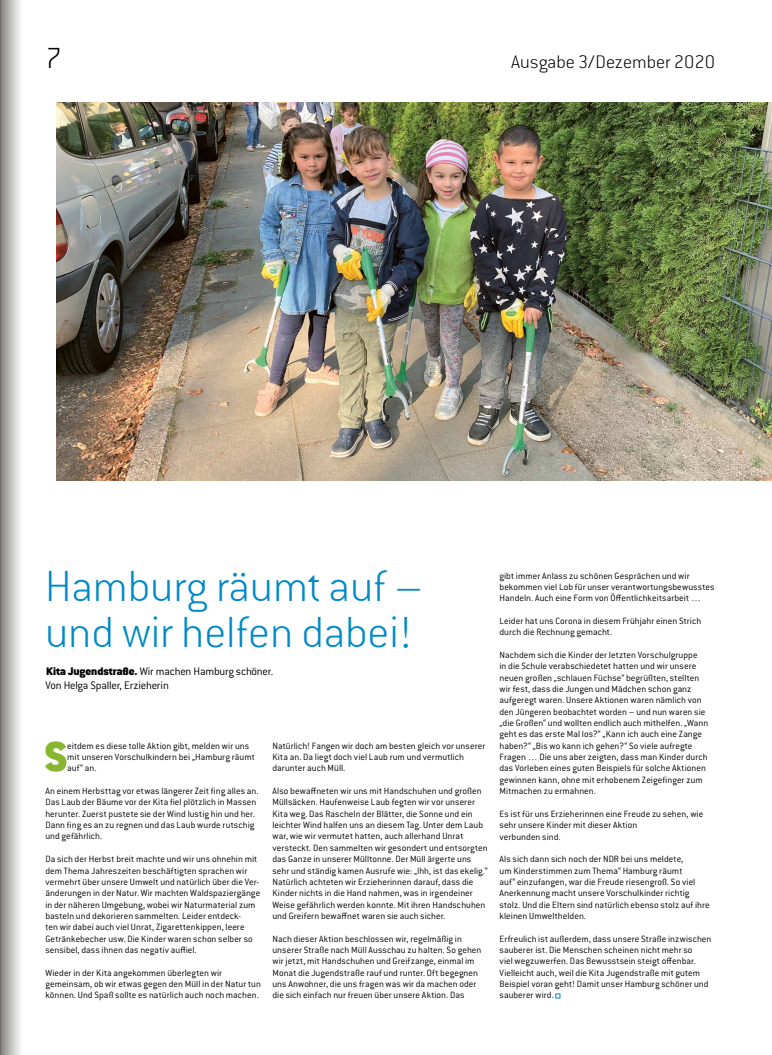
<style>
.page{position:relative;width:772px;height:1055px;background:#fff}
.page>*{position:absolute;margin:0;border:0;box-sizing:border-box;transform-origin:0 0}
.t1{font:300 expanded 48px/45.4px "Conduit For Elbkinder";color:#018ac6}
.t2{font:900 45.9px "Conduit For Elbkinder";color:#88b631}
.t3{font:300 expanded 32px "Conduit For Elbkinder";color:#000}
.t4{font:300 expanded 20px "Conduit For Elbkinder";color:#000}
.t5{font:300 12px/14px "Conduit For Elbkinder";letter-spacing:-.02em;color:#000}
.t6{font:300 10px/11.3px "Conduit For Elbkinder";letter-spacing:.005em;color:#000}
.s1{font-weight:900}
</style>
<div class="page">
<svg style="left:555px;top:993px;width:4px;height:5px"></svg>
<img style="left:57px;top:102px;width:714px;height:378px">
<svg style="left:0;top:0;width:21px;height:1054px;background:#bdbbba"></svg>
<h3 class="t3" style="left:45px;top:41px;width:18px">7</h3>
<h3 class="t4" style="left:511px;top:51px;width:205px">Ausgabe 3/Dezember 2020</h3>
<h1 class="t1" style="left:45px;top:564px;width:379px">Hamburg räumt auf – und wir helfen dabei!</h1>
<p class="t5" style="left:45px;top:664px;width:229px"><span class="s1">Kita Jugendstraße.</span> Wir machen Hamburg schöner.<br>Von Helga Spaller, Erzieherin</p>
<h2 class="t2" style="left:45px;top:728px;width:24px">S</h2>
<p class="t6" style="left:67px;top:740px;width:189px">eitdem es diese tolle Aktion gibt, melden wir uns mit unseren Vorschulkindern bei „Hamburg räumt auf“ an.</p>
<p class="t6" style="left:45px;top:785px;width:214px">An einem Herbsttag vor etwas längerer Zeit fing alles an.<br>Das Laub der Bäume vor der Kita fiel plötzlich in Massen herunter. Zuerst pustete sie der Wind lustig hin und her.<br>Dann fing es an zu regnen und das Laub wurde rutschig und gefährlich.</p>
<p class="t6" style="left:45px;top:853px;width:216px">Da sich der Herbst breit machte und wir uns ohnehin mit dem Thema Jahreszeiten beschäftigten sprachen wir vermehrt über unsere Umwelt und natürlich über die Ver&shy;änderungen in der Natur. Wir machten Waldspaziergänge in der näheren Umgebung, wobei wir Naturmaterial zum basteln und dekorieren sammelten. Leider entdeck-<br>ten wir dabei auch viel Unrat, Zigarettenkippen, leere Getränkebecher usw. Die Kinder waren schon selber so sensibel, dass ihnen das negativ auffiel.</p>
<p class="t6" style="left:45px;top:966px;width:217px">Wieder in der Kita angekommen überlegten wir gemeinsam, ob wir etwas gegen den Müll in der Natur tun können. Und Spaß sollte es natürlich auch noch machen.</p>
<p class="t6" style="left:272px;top:740px;width:214px">Natürlich! Fangen wir doch am besten gleich vor unserer<br>Kita an. Da liegt doch viel Laub rum und vermutlich darunter auch Müll.</p>
<p class="t6" style="left:272px;top:785px;width:216px">Also bewaffneten wir uns mit Handschuhen und großen Müllsäcken. Haufenweise Laub fegten wir vor unserer Kita weg. Das Rascheln der Blätter, die Sonne und ein leichter Wind halfen uns an diesem Tag. Unter dem Laub war, wie wir vermutet hatten, auch allerhand Unrat versteckt. Den sammelten wir gesondert und entsorgten das Ganze in unserer Mülltonne. Der Müll ärgerte uns sehr und ständig kamen Ausrufe wie: „Ihh, ist das ekelig.“ Natürlich achteten wir Erzieherinnen darauf, dass die Kinder nichts in die Hand nahmen, was in irgendeiner Weise gefährlich werden konnte. Mit ihren Handschuhen und Greifern bewaffnet waren sie auch sicher.</p>
<p class="t6" style="left:272px;top:932px;width:210px">Nach dieser Aktion beschlossen wir, regelmäßig in unserer Straße nach Müll Ausschau zu halten. So gehen wir jetzt, mit Handschuhen und Greifzange, einmal im Monat die Jugendstraße rauf und runter. Oft begegnen uns Anwohner, die uns fragen was wir da machen oder die sich einfach nur freuen über unsere Aktion. Das</p>
<p class="t6" style="left:499px;top:570px;width:216px">gibt immer Anlass zu schönen Gesprächen und wir bekommen viel Lob für unser verantwortungsbewusstes<br>Handeln. Auch eine Form von Öffentlichkeitsarbeit …</p>
<p class="t6" style="left:499px;top:615px;width:203px">Leider hat uns Corona in diesem Frühjahr einen Strich durch die Rechnung gemacht.</p>
<p class="t6" style="left:499px;top:649px;width:210px">Nachdem sich die Kinder der letzten Vorschulgruppe<br>in die Schule verabschiedetet hatten und wir unsere neuen großen „schlauen Füchse“ begrüßten, stellten wir fest, dass die Jungen und Mädchen schon ganz aufgeregt waren. Unsere Aktionen waren nämlich von den Jüngeren beobachtet worden – und nun waren sie „die Großen“ und wollten endlich auch mithelfen. „Wann geht es das erste Mal los?“ „Kann ich auch eine Zange haben?“ „Bis wo kann ich gehen?“ So viele aufregte Fragen … Die uns aber zeigten, dass man Kinder durch das Vorleben eines guten Beispiels für solche Aktionen gewinnen kann, ohne mit erhobenem Zeigefinger zum Mitmachen zu ermahnen.</p>
<p class="t6" style="left:499px;top:808px;width:205px">Es ist für uns Erzieherinnen eine Freude zu sehen, wie sehr unsere Kinder mit dieser Aktion<br>verbunden sind.</p>
<p class="t6" style="left:499px;top:853px;width:211px">Als sich dann sich noch der NDR bei uns meldete,<br>um Kinderstimmen zum Thema“ Hamburg räumt<br>auf“ einzufangen, war die Freude riesengroß. So viel Anerkennung macht unsere Vorschulkinder richtig stolz. Und die Eltern sind natürlich ebenso stolz auf ihre kleinen Umwelthelden.</p>
<p class="t6" style="left:499px;top:933px;width:213px">Erfreulich ist außerdem, dass unsere Straße inzwischen sauberer ist. Die Menschen scheinen nicht mehr so<br>viel wegzuwerfen. Das Bewusstsein steigt offenbar.<br>Vielleicht auch, weil die Kita Jugendstraße mit gutem Beispiel voran geht! Damit unser Hamburg schöner und sauberer wird.</p>
</div>
